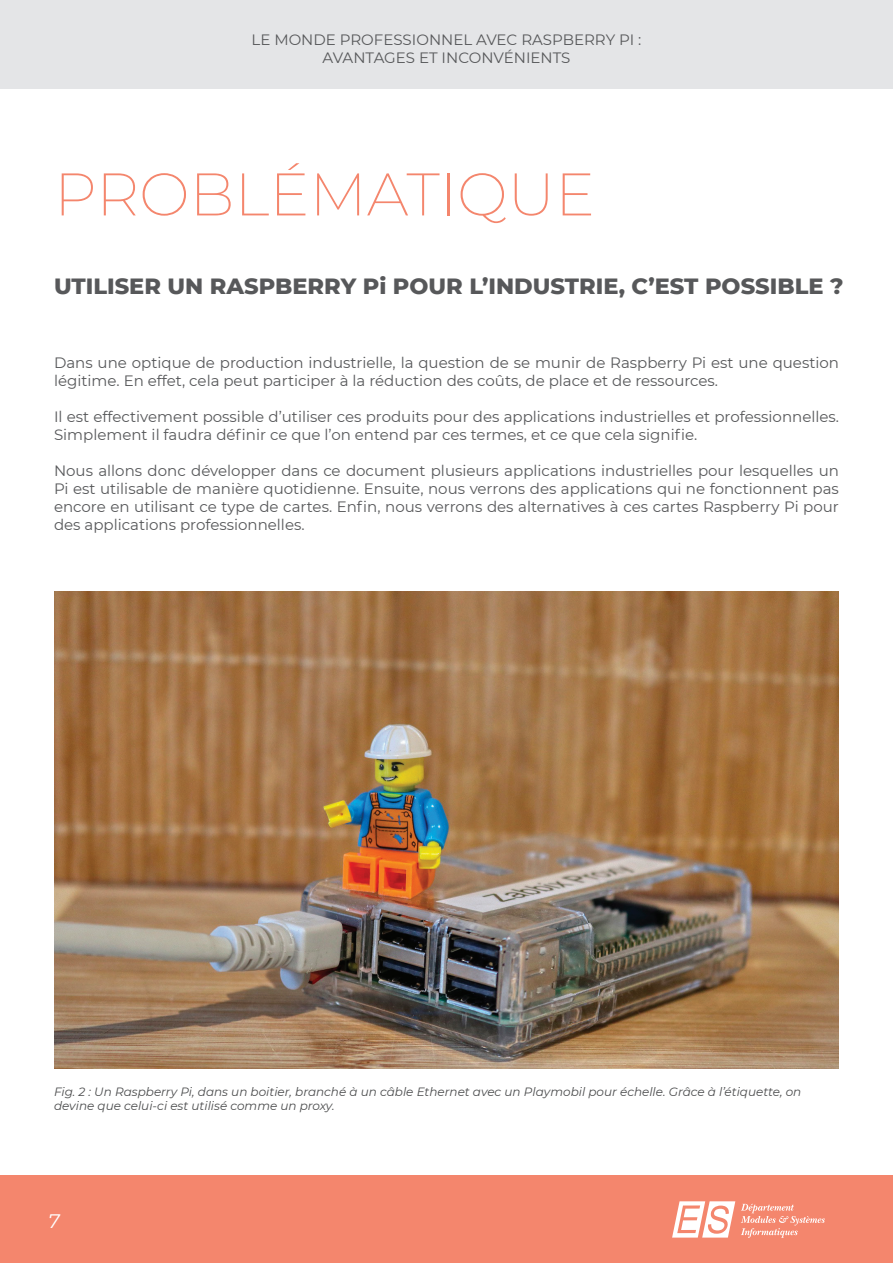
<style>
.page{position:relative;width:893px;height:1263px;background:#fff}
.page>*{position:absolute;margin:0;border:0;box-sizing:border-box;transform-origin:0 0}
.t1{font:200 60px "Montserrat";color:#f4866d}
.t2{font:800 22.5px "Montserrat";color:#57585a}
.t3{font:italic 19.5px "Montserrat";color:#fff}
.t4{font:15px/18px "Montserrat";color:#57585a}
.t5{font:italic 12px/14.4px "Montserrat";color:#4b4c4d}
</style>
<div class="page">
<div style="left:0;top:1176px;width:893px;height:87px;background:#f4866d"></div>
<svg style="left:672px;top:1201px;width:63px;height:36px"></svg>
<svg style="left:741px;top:1204px;width:84px;height:34px"></svg>
<div style="left:0;top:0;width:893px;height:89px;background:#e4e5e7"></div>
<img style="left:55px;top:591px;width:783px;height:478px">
<p class="t4" style="left:252px;top:31px;width:391px;text-align:center">LE MONDE PROFESSIONNEL AVEC RASPBERRY PI :<br>AVANTAGES ET INCONVÉNIENTS</p>
<h1 class="t1" style="left:54px;top:154px;width:543px">PROBLÉMATIQUE</h1>
<h2 class="t2" style="left:54px;top:269px;width:791px">UTILISER UN RASPBERRY Pi POUR L’INDUSTRIE, C’EST POSSIBLE ?</h2>
<p class="t4" style="left:54px;top:354px;width:786px">Dans une optique de production industrielle, la question de se munir de Raspberry Pi est une question légitime. En effet, cela peut participer à la réduction des coûts, de place et de ressources.</p>
<p class="t4" style="left:54px;top:408px;width:786px">Il est effectivement possible d’utiliser ces produits pour des applications industrielles et professionnelles.<br>Simplement il faudra définir ce que l’on entend par ces termes, et ce que cela signifie.</p>
<p class="t4" style="left:54px;top:462px;width:786px;text-align:justify">Nous allons donc développer dans ce document plusieurs applications industrielles pour lesquelles un Pi est utilisable de manière quotidienne. Ensuite, nous verrons des applications qui ne fonctionnent pas encore en utilisant ce type de cartes. Enfin, nous verrons des alternatives à ces cartes Raspberry Pi pour des applications professionnelles.</p>
<p class="t5" style="left:54px;top:1084px;width:749px">Fig. 2 : Un Raspberry Pi, dans un boitier, branché à un câble Ethernet avec un Playmobil pour échelle. Grâce à l’étiquette, on devine que celui-ci est utilisé comme un proxy.</p>
<h3 class="t3" style="left:48px;top:1207px;width:13px">7</h3>
</div>
